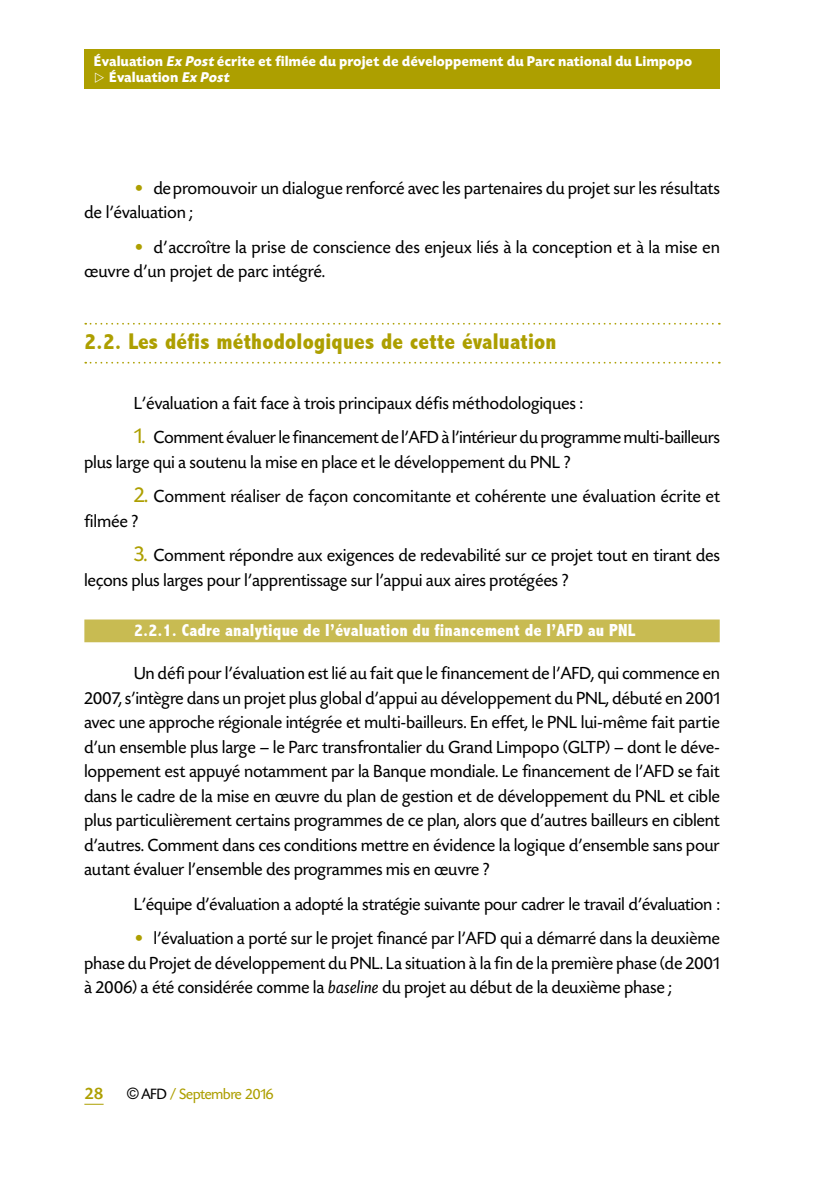
<style>
.page{position:relative;width:819px;height:1191px;background:#fff}
.page>*{position:absolute;margin:0;border:0;box-sizing:border-box;transform-origin:0 0}
.t1{font:800 condensed 22.75px "Abadi";letter-spacing:.01em;color:#ad9f00}
.t2{font:18.38px/24.5px "Today SH";letter-spacing:.02em;color:#000}
.t3{font:800 condensed 17.5px "Abadi";letter-spacing:.01em;color:#fff}
.t4{font:500 17.5px "Today SBOP";color:#ad9f00}
.t5{font:15.75px "Today SH";color:#ad9f00}
.t6{font:700 14.88px/15.8px "Today SH";letter-spacing:.04em;color:#fff;scale:.95 1}
.s1{font-style:italic}
.s2{font-family:"DIN";color:#ad9f00}
.s3{font-size:22.75px;color:#ad9f00}
.s4{font-family:"Gill Sans";color:#000}
.s5{color:#000}
</style>
<div class="page">
<svg style="left:84px;top:1104px;width:20px;height:1px"></svg>
<div style="left:84px;top:50px;width:635px;height:39px;background:#ad9f00"></div>
<svg style="left:85px;top:323px;width:634px;height:2px"></svg>
<svg style="left:85px;top:362px;width:634px;height:1px"></svg>
<div style="left:84px;top:619px;width:635px;height:23px;background:#c8bb52"></div>
<p class="t6" style="left:109px;top:54px;width:614px;text-indent:-15px">Évaluation <span class="s1">Ex Post</span> écrite et filmée du projet de développement du Parc national du Limpopo<br>Évaluation <span class="s1">Ex Post</span></p>
<p class="t2" style="left:84px;top:176px;width:636px;text-indent:50px"><span class="s2">•</span> de promouvoir un dialogue renforcé avec les partenaires du projet sur les résultats de l’évaluation ;</p>
<p class="t2" style="left:84px;top:235px;width:636px;text-indent:50px"><span class="s2">•</span> d’accroître la prise de conscience des enjeux liés à la conception et à la mise en œuvre d’un projet de parc intégré.</p>
<p class="t1" style="left:84px;top:329px;width:473px">2.2. Les défis méthodologiques de cette évaluation</p>
<p class="t2" style="left:134px;top:391px;width:450px">L’évaluation a fait face à trois principaux défis méthodologiques :</p>
<p class="t2" style="left:84px;top:425px;width:637px;text-indent:50px"><span class="s3">1.</span> Comment évaluer le financement de l’AFD à l’intérieur du programme multi-bailleurs plus large qui a soutenu la mise en place et le développement du PNL ?</p>
<p class="t2" style="left:84px;top:484px;width:637px;text-indent:50px"><span class="s3">2.</span> Comment réaliser de façon concomitante et cohérente une évaluation écrite et filmée ?</p>
<p class="t2" style="left:84px;top:543px;width:636px;text-indent:50px"><span class="s3">3.</span> Comment répondre aux exigences de redevabilité sur ce projet tout en tirant des leçons plus larges pour l’apprentissage sur l’appui aux aires protégées ?</p>
<p class="t3" style="left:134px;top:620px;width:502px">2.2.1. Cadre analytique de l’évaluation du financement de l’AFD au PNL</p>
<p class="t2" style="left:84px;top:661px;width:637px;text-align:justify;text-indent:50px">Un défi pour l’évaluation est lié au fait que le financement de l’AFD, qui commence en 2007, s’intègre dans un projet plus global d’appui au développement du PNL, débuté en 2001 avec une approche régionale intégrée et multi-bailleurs. En effet, le PNL lui-même fait partie d’un ensemble plus large – le Parc transfrontalier du Grand Limpopo (GLTP) – dont le déve&shy;loppement est appuyé notamment par la Banque mondiale. Le financement de l’AFD se fait dans le cadre de la mise en œuvre du plan de gestion et de développement du PNL et cible plus particulièrement certains programmes de ce plan, alors que d’autres bailleurs en ciblent d’autres. Comment dans ces conditions mettre en évidence la logique d’ensemble sans pour autant évaluer l’ensemble des programmes mis en œuvre ?</p>
<p class="t2" style="left:134px;top:892px;width:587px">L’équipe d’évaluation a adopté la stratégie suivante pour cadrer le travail d’évaluation :</p>
<p class="t2" style="left:84px;top:926px;width:636px;text-align:justify;text-indent:50px"><span class="s2">•</span> l’évaluation a porté sur le projet financé par l’AFD qui a démarré dans la deuxième phase du Projet de développement du PNL. La situation à la fin de la première phase (de 2001 à 2006) a été considérée comme la <span class="s1">baseline</span> du projet au début de la deuxième phase ;</p>
<p class="t4" style="left:84px;top:1084px;width:21px">28</p>
<p class="t5" style="left:127px;top:1086px;width:148px"><span class="s4">©</span> <span class="s5">AFD</span> / Septembre 2016</p>
</div>
